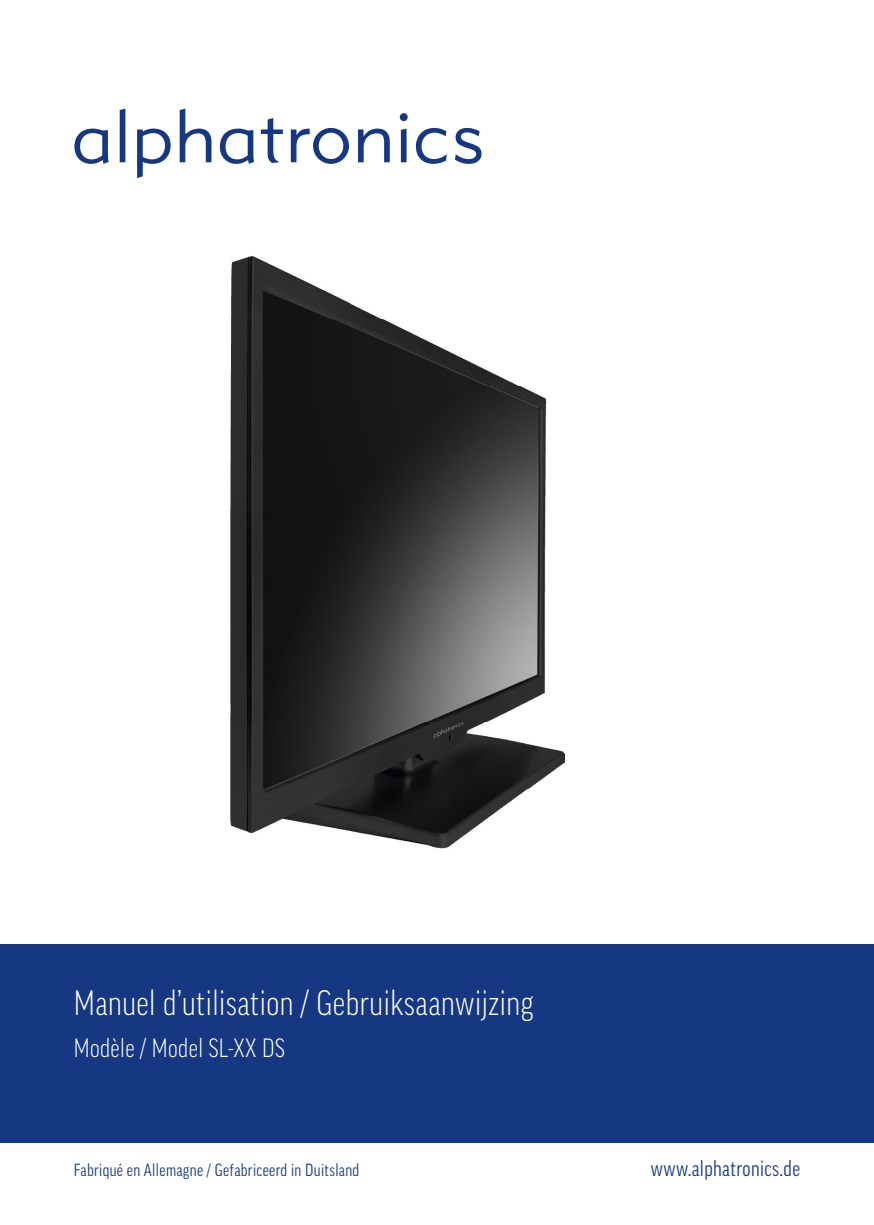
<style>
.page{position:relative;width:874px;height:1225px;background:#fff}
.page>*{position:absolute;margin:0;border:0;box-sizing:border-box;transform-origin:0 0}
.t1{font:300 condensed 34px "Good Pro";letter-spacing:.015em;color:#fff}
.t2{font:300 condensed 25.4px "Good Pro";letter-spacing:.015em;color:#fff}
.t3{font:condensed 21.2px "Good Pro";letter-spacing:.02em;color:#163882}
.t4{font:condensed 17px "Good Pro";letter-spacing:.02em;color:#163882}
</style>
<div class="page">
<div style="left:0;top:944px;width:873px;height:198px;background:#163882"></div>
<svg style="left:74px;top:129px;width:34px;height:35px"></svg>
<svg style="left:120px;top:109px;width:5px;height:53px"></svg>
<svg style="left:137px;top:129px;width:33px;height:49px"></svg>
<svg style="left:179px;top:109px;width:32px;height:53px"></svg>
<svg style="left:220px;top:129px;width:34px;height:35px"></svg>
<svg style="left:261px;top:118px;width:22px;height:45px"></svg>
<svg style="left:291px;top:128px;width:58px;height:36px"></svg>
<svg style="left:358px;top:129px;width:31px;height:33px"></svg>
<svg style="left:399px;top:113px;width:8px;height:49px"></svg>
<svg style="left:415px;top:128px;width:31px;height:36px"></svg>
<svg style="left:455px;top:128px;width:26px;height:36px"></svg>
<img style="left:230px;top:255px;width:335px;height:594px">
<h1 class="t1" style="left:74px;top:983px;width:461px">Manuel d’utilisation / Gebruiksaanwijzing</h1>
<h2 class="t2" style="left:74px;top:1033px;width:212px">Modèle / Model SL-XX DS</h2>
<p class="t4" style="left:74px;top:1160px;width:287px">Fabriqué en Allemagne / Gefabriceerd in Duitsland</p>
<p class="t3" style="left:650px;top:1156px;width:151px">www.alphatronics.de</p>
</div>
